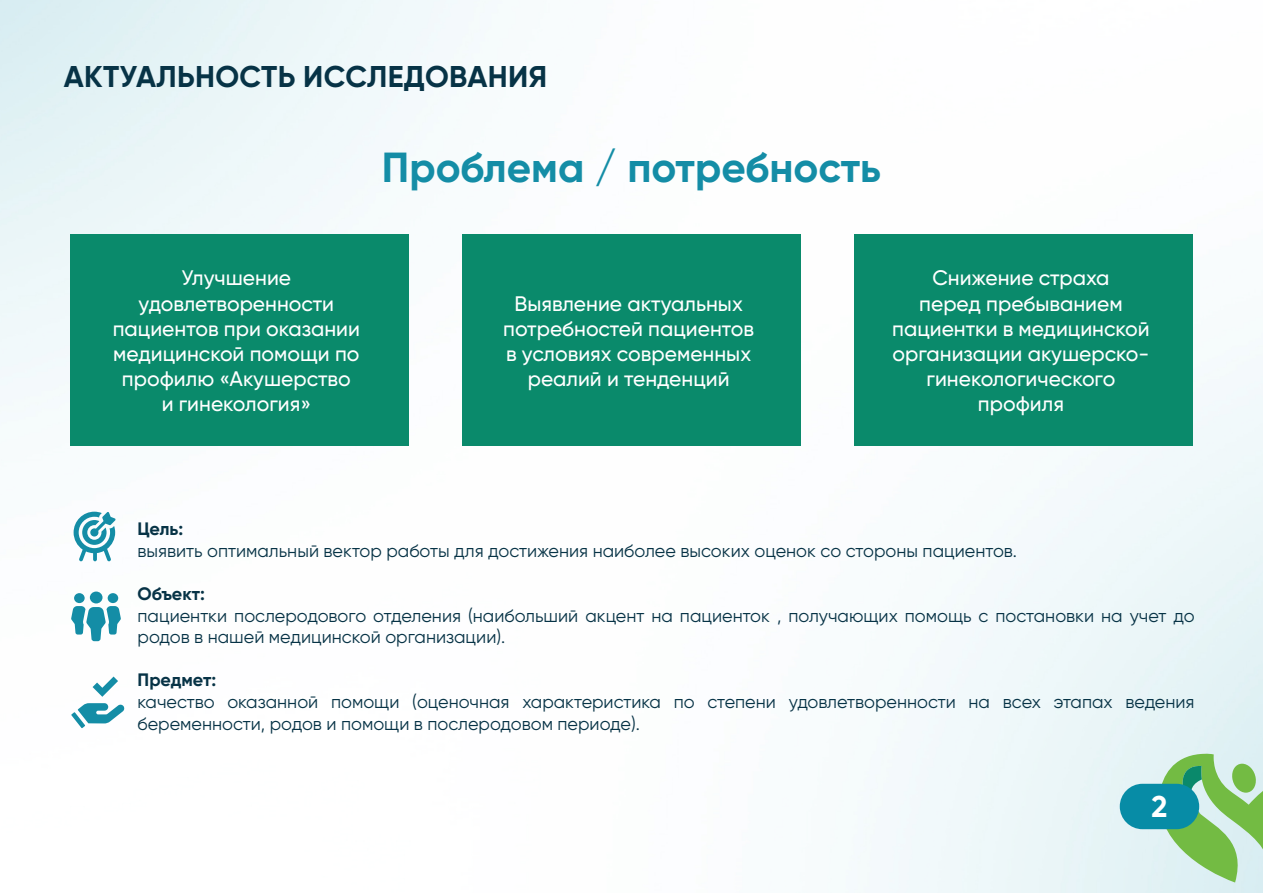
<style>
.page{position:relative;width:1263px;height:893px;background:#fff}
.page>*{position:absolute;margin:0;border:0;box-sizing:border-box;transform-origin:0 0}
.t1{font:700 42px "Gilroy";color:#148da6}
.t2{font:700 30px "Gilroy";letter-spacing:.01em;color:#073346}
.t3{font:700 30px "Gilroy";color:#fff}
.t4{font:500 21px/25.2px "Gilroy";color:#fff;text-align:center}
.t5{font:18px/21.6px "Gilroy";color:#073346}
.t6{font:700 18px "Gilroy";color:#073346}
</style>
<div class="page">
<img style="left:0;top:0;width:1263px;height:893px">
<svg style="left:1159px;top:754px;width:104px;height:128px"></svg>
<div style="left:1120px;top:784px;width:79px;height:45px;background:#078ca6;border-radius:23px"></div>
<div style="left:70px;top:235px;width:339px;height:211px;background:#0a8a6b"></div>
<div style="left:462px;top:235px;width:339px;height:211px;background:#0a8a6b"></div>
<div style="left:854px;top:235px;width:339px;height:211px;background:#0a8a6b"></div>
<svg style="left:74px;top:512px;width:42px;height:49px"></svg>
<svg style="left:71px;top:591px;width:50px;height:50px"></svg>
<svg style="left:71px;top:676px;width:54px;height:52px"></svg>
<p class="t2" style="left:64px;top:58px;width:485px">АКТУАЛЬНОСТЬ ИССЛЕДОВАНИЯ</p>
<p class="t1" style="left:382px;top:141px;width:500px">Проблема / потребность</p>
<p class="t4" style="left:113px;top:265px;width:249px">Улучшение удовлетворенности пациентов при оказании медицинской помощи по профилю «Акушерство<br>и гинекология»</p>
<p class="t4" style="left:503px;top:290px;width:252px">Выявление актуальных потребностей пациентов в условиях современных реалий и тенденций</p>
<p class="t4" style="left:892px;top:265px;width:259px">Снижение страха<br>перед пребыванием пациентки в медицинской организации акушерско&shy;гинекологического профиля</p>
<p class="t6" style="left:138px;top:518px;width:47px">Цель:</p>
<p class="t5" style="left:138px;top:539px;width:881px">выявить оптимальный вектор работы для достижения наиболее высоких оценок со стороны пациентов.</p>
<p class="t6" style="left:138px;top:582px;width:69px">Объект:</p>
<p class="t5" style="left:138px;top:604px;width:1058px">пациентки послеродового отделения (наибольший акцент на пациенток , получающих помощь с постановки на учет до родов в нашей медицинской организации).</p>
<p class="t6" style="left:138px;top:669px;width:80px">Предмет:</p>
<p class="t5" style="left:138px;top:691px;width:1058px">качество оказанной помощи (оценочная характеристика по степени удовлетворенности на всех этапах ведения беременности, родов и помощи в послеродовом периоде).</p>
<h2 class="t3" style="left:1151px;top:788px;width:17px">2</h2>
</div>
